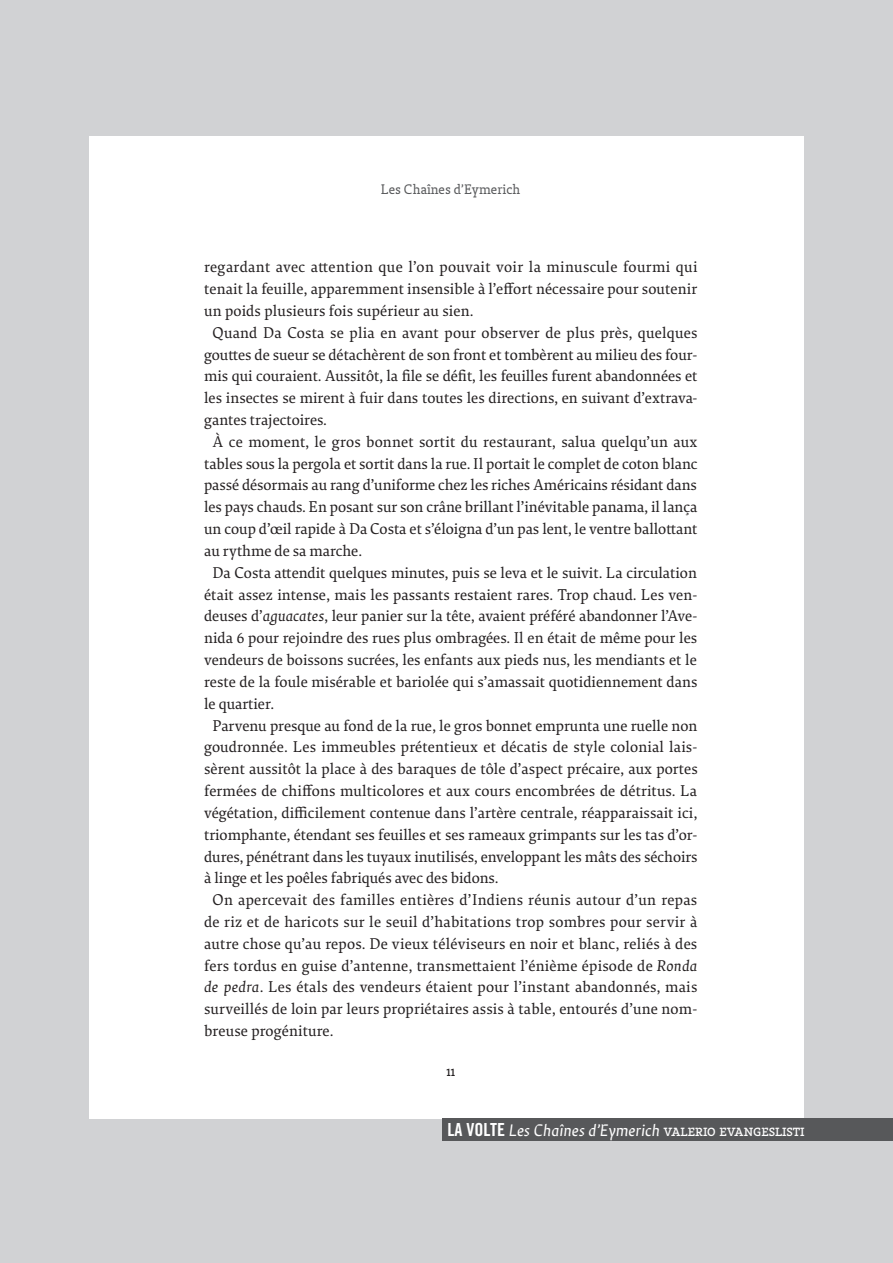
<style>
.page{position:relative;width:893px;height:1263px;background:#d1d2d4}
.page>*{position:absolute;margin:0;border:0;box-sizing:border-box;transform-origin:0 0}
.t1{font:italic 18px "La Volte Sans";color:#fff}
.t2{font:16.8px "La Volte Texte";letter-spacing:.005em;color:#231f20}
.t3{font:16.5px "La Volte Slab Classic";color:#231f20}
.t4{font:15px "La Volte Slab Classic";color:#57585a}
.s1{font-style:italic}
.s2{font-family:"Trade Gothic Bold Cond Twenty";font-style:normal}
.s3{font-family:"La Volte Slab Classic";font-style:normal}
</style>
<div class="page">
<div style="left:89px;top:136px;width:715px;height:982px;background:#fff"></div>
<div style="left:442px;top:1118px;width:451px;height:23px;background:#57585a"></div>
<p class="t4" style="left:381px;top:181px;width:141px">Les Chaînes d’Eymerich</p>
<p class="t2" style="left:204px;top:257px;width:495px">regardant avec attention que l’on pouvait voir la minuscule fourmi qui</p>
<p class="t2" style="left:204px;top:279px;width:495px">tenait la feuille, apparemment insensible à l’effort nécessaire pour soutenir</p>
<p class="t2" style="left:204px;top:301px;width:271px">un poids plusieurs fois supérieur au sien.</p>
<p class="t2" style="left:213px;top:323px;width:486px">Quand Da Costa se plia en avant pour observer de plus près, quelques</p>
<p class="t2" style="left:204px;top:345px;width:495px">gouttes de sueur se détachèrent de son front et tombèrent au milieu des four-</p>
<p class="t2" style="left:204px;top:366px;width:495px">mis qui couraient. Aussitôt, la file se défit, les feuilles furent abandonnées et</p>
<p class="t2" style="left:204px;top:388px;width:495px">les insectes se mirent à fuir dans toutes les directions, en suivant d’extrava-</p>
<p class="t2" style="left:204px;top:410px;width:124px">gantes trajectoires.</p>
<p class="t2" style="left:213px;top:432px;width:486px">À ce moment, le gros bonnet sortit du restaurant, salua quelqu’un aux</p>
<p class="t2" style="left:204px;top:454px;width:495px">tables sous la pergola et sortit dans la rue. Il portait le complet de coton blanc</p>
<p class="t2" style="left:204px;top:476px;width:494px">passé désormais au rang d’uniforme chez les riches Américains résidant dans</p>
<p class="t2" style="left:204px;top:497px;width:495px">les pays chauds. En posant sur son crâne brillant l’inévitable panama, il lança</p>
<p class="t2" style="left:204px;top:519px;width:495px">un coup d’œil rapide à Da Costa et s’éloigna d’un pas lent, le ventre ballottant</p>
<p class="t2" style="left:204px;top:541px;width:159px">au rythme de sa marche.</p>
<p class="t2" style="left:213px;top:563px;width:486px">Da Costa attendit quelques minutes, puis se leva et le suivit. La circulation</p>
<p class="t2" style="left:204px;top:585px;width:495px">était assez intense, mais les passants restaient rares. Trop chaud. Les ven-</p>
<p class="t2" style="left:204px;top:606px;width:495px">deuses d’<span class="s1">aguacates</span>, leur panier sur la tête, avaient préféré abandonner l’Ave-</p>
<p class="t2" style="left:204px;top:628px;width:494px">nida 6 pour rejoindre des rues plus ombragées. Il en était de même pour les</p>
<p class="t2" style="left:204px;top:650px;width:494px">vendeurs de boissons sucrées, les enfants aux pieds nus, les mendiants et le</p>
<p class="t2" style="left:204px;top:672px;width:495px">reste de la foule misérable et bariolée qui s’amassait quotidiennement dans</p>
<p class="t2" style="left:204px;top:694px;width:71px">le quartier.</p>
<p class="t2" style="left:213px;top:716px;width:486px">Parvenu presque au fond de la rue, le gros bonnet emprunta une ruelle non</p>
<p class="t2" style="left:204px;top:737px;width:495px">goudronnée. Les immeubles prétentieux et décatis de style colonial lais-</p>
<p class="t2" style="left:204px;top:759px;width:495px">sèrent aussitôt la place à des baraques de tôle d’aspect précaire, aux portes</p>
<p class="t2" style="left:204px;top:781px;width:494px">fermées de chiffons multicolores et aux cours encombrées de détritus. La</p>
<p class="t2" style="left:204px;top:803px;width:495px">végétation, difficilement contenue dans l’artère centrale, réapparaissait ici,</p>
<p class="t2" style="left:204px;top:825px;width:495px">triomphante, étendant ses feuilles et ses rameaux grimpants sur les tas d’or-</p>
<p class="t2" style="left:204px;top:847px;width:495px">dures, pénétrant dans les tuyaux inutilisés, enveloppant les mâts des séchoirs</p>
<p class="t2" style="left:204px;top:868px;width:296px">à linge et les poêles fabriqués avec des bidons.</p>
<p class="t2" style="left:213px;top:890px;width:486px">On apercevait des familles entières d’Indiens réunis autour d’un repas</p>
<p class="t2" style="left:204px;top:912px;width:495px">de riz et de haricots sur le seuil d’habitations trop sombres pour servir à</p>
<p class="t2" style="left:204px;top:934px;width:495px">autre chose qu’au repos. De vieux téléviseurs en noir et blanc, reliés à des</p>
<p class="t2" style="left:204px;top:956px;width:495px">fers tordus en guise d’antenne, transmettaient l’énième épisode de <span class="s1">Ronda</span></p>
<p class="t2" style="left:204px;top:977px;width:495px"><span class="s1">de pedra</span>. Les étals des vendeurs étaient pour l’instant abandonnés, mais</p>
<p class="t2" style="left:204px;top:999px;width:495px">surveillés de loin par leurs propriétaires assis à table, entourés d’une nom-</p>
<p class="t2" style="left:204px;top:1021px;width:131px">breuse progéniture.</p>
<p class="t3" style="left:446px;top:1061px;width:10px">11</p>
<p class="t1" style="left:447px;top:1121px;width:359px"><span class="s2">LA VOLTE</span> Les Chaînes d’Eymerich <span class="s3">Valerio Evangeslisti</span></p>
</div>
